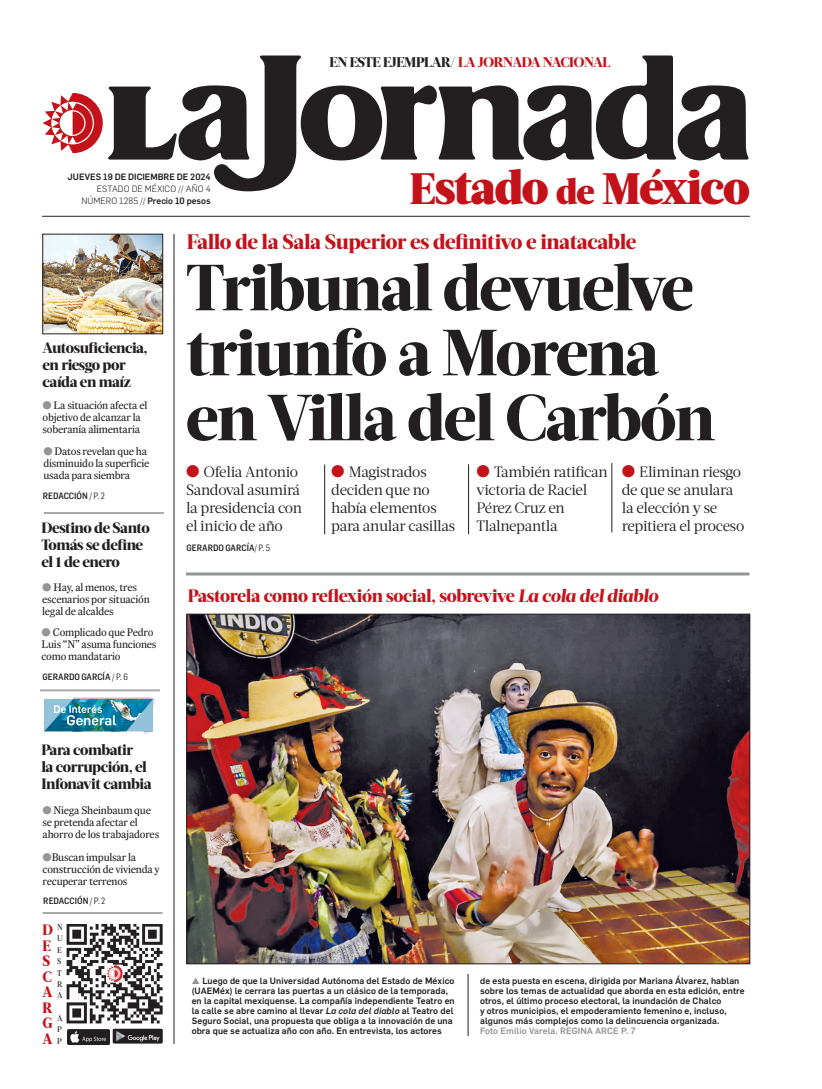
<style>
.page{position:relative;width:822px;height:1089px;background:#fff}
.page>*{position:absolute;margin:0;border:0;box-sizing:border-box;transform-origin:0 0}
.CABEZA_72{font:800 65px "Acta Headline";letter-spacing:-.03em;color:#231f20}
.CABEZA_56{font:900 48px "Acta Deck";letter-spacing:-.03em;color:#c4121a}
.CABEZA_48{font:800 21px "Acta Headline";letter-spacing:-.02em;color:#c4121a}
.CABEZA_48-2{font:800 18px "Acta Headline";letter-spacing:-.02em;color:#c4121a}
.SUMARIO_17{font:15px "Acta Deck";letter-spacing:-.02em;color:#231f20}
.AVISO_18{font:800 15px/17px "Acta Headline";letter-spacing:-.03em;color:#231f20}
.CABEZA_56-2{font:800 15px "Acta Deck";color:#c4121a;scale:.96 1}
.CABEZA_56-3{font:800 14px "Acta Headline";letter-spacing:-.03em;color:#c4121a}
.AVISO_18-2{font:11px/12px "Expresso Tx";letter-spacing:-.02em;color:#231f20}
.PIE_DE_FOTO_SIN_PLECA{font:500 9px/10px "Flama";letter-spacing:.01em;color:#231f20}
.FECHA_AÑO_NUM_PORTADA{font:500 9px/12px "Flama";color:#231f20;text-align:right}
.SUMARIO_9_5{font:500 9px "Flama Semicond";color:#231f20}
.CREDITO_PORTADA{font:500 9px "Flama Semicond";color:#231f20}
.CABEZA_56-4{font:500 8.2px "Acta Deck";color:#231f20;scale:.96 1}
.s1{font-weight:300}
.s2{color:#231f20}
.s3{font-size:44px}
.s4{font-size:36px}
.s5{color:#939598}
.s6{font-weight:400}
.s7{color:#c4121a}
.s8{font-style:italic}
</style>
<div class="page">
<hr style="left:42px;top:216px;width:708px;height:1px;background:#231f20">
<svg style="left:43px;top:55px;width:706px;height:136px"></svg>
<hr style="left:324px;top:464px;width:1px;height:70px;background:#231f20">
<hr style="left:468px;top:464px;width:1px;height:70px;background:#231f20">
<hr style="left:612px;top:463px;width:1px;height:69px;background:#231f20">
<img style="left:112px;top:1028px;width:51px;height:16px">
<hr style="left:127px;top:1031px;width:25px;height:4px;background:#231f20">
<img style="left:67px;top:1029px;width:42px;height:15px">
<hr style="left:80px;top:1032px;width:27px;height:4px;background:#231f20">
<img style="left:67px;top:924px;width:95px;height:100px">
<hr style="left:44px;top:512px;width:120px;height:2px;background:#a8a9ad">
<hr style="left:40px;top:689px;width:120px;height:2px;background:#a8a9ad">
<hr style="left:43px;top:912px;width:120px;height:2px;background:#a8a9ad">
<img style="left:45px;top:236px;width:116px;height:96px">
<div style="left:43px;top:234px;width:120px;height:100px;border:1px solid #231f20"></div>
<img style="left:43px;top:697px;width:112px;height:37px">
<hr style="left:174px;top:234px;width:1px;height:810px;background:#231f20">
<img style="left:189px;top:616px;width:559px;height:346px">
<svg style="left:186px;top:572px;width:564px;height:4px;fill:#c7c8ca"></svg>
<hr style="left:468px;top:974px;width:1px;height:62px;background:#231f20">
<p class="FECHA_AÑO_NUM_PORTADA" style="left:68px;top:170px;width:145px">JUEVES 19 DE DICIEMBRE DE 2024<br><span class="s1">ESTADO DE MÉXICO // AÑO 4<br>NÚMERO 1285 //</span> Precio 10 pesos</p>
<p class="CABEZA_56-3" style="left:330px;top:54px;width:283px"><span class="s2">EN ESTE EJEMPLAR/</span> LA JORNADA NACIONAL</p>
<p class="CABEZA_56" style="left:410px;top:158px;width:342px"><span class="s3">E</span>stado <span class="s4">de</span> <span class="s3">M</span>éxico</p>
<p class="AVISO_18" style="left:43px;top:339px;width:107px">Autosuficiencia, en riesgo por caída en maíz</p>
<p class="AVISO_18-2" style="left:43px;top:399px;width:106px"><span class="s5">●</span> La situación afecta el objetivo de alcanzar la soberanía alimentaria</p>
<p class="AVISO_18-2" style="left:43px;top:445px;width:108px"><span class="s5">●</span> Datos revelan que ha disminuido la superficie usada para siembra</p>
<p class="SUMARIO_9_5" style="left:43px;top:490px;width:64px">REDACCIÓN <span class="s6">/ P. 2</span></p>
<p class="AVISO_18" style="left:41px;top:520px;width:110px">Destino de Santo<br>Tomás se define el 1 de enero</p>
<p class="AVISO_18-2" style="left:42px;top:581px;width:109px"><span class="s5">●</span> Hay, al menos, tres escenarios por situación legal de alcaldes</p>
<p class="AVISO_18-2" style="left:41px;top:627px;width:117px"><span class="s5">●</span> Complicado que Pedro<br>Luis “N” asuma funciones como mandatario</p>
<p class="SUMARIO_9_5" style="left:43px;top:671px;width:87px">GERARDO GARCÍA <span class="s6">/ P. 6</span></p>
<p class="AVISO_18" style="left:41px;top:741px;width:112px">Para combatir<br>la corrupción, el<br>Infonavit cambia</p>
<p class="AVISO_18-2" style="left:43px;top:804px;width:118px"><span class="s5">●</span> Niega Sheinbaum que se pretenda afectar el ahorro de los trabajadores</p>
<p class="AVISO_18-2" style="left:43px;top:851px;width:119px"><span class="s5">●</span>Buscan impulsar la construcción de vivienda y recuperar terrenos</p>
<p class="SUMARIO_9_5" style="left:43px;top:895px;width:64px">REDACCIÓN <span class="s6">/ P. 2</span></p>
<p class="CABEZA_56-4" style="left:57px;top:922px;width:7px">N</p>
<p class="CABEZA_56-4" style="left:57px;top:934px;width:8px">U</p>
<p class="CABEZA_56-4" style="left:57px;top:945px;width:6px">E</p>
<p class="CABEZA_56-4" style="left:57px;top:956px;width:6px">S</p>
<p class="CABEZA_56-4" style="left:57px;top:968px;width:6px">T</p>
<p class="CABEZA_56-4" style="left:57px;top:979px;width:7px">R</p>
<p class="CABEZA_56-4" style="left:57px;top:991px;width:7px">A</p>
<p class="CABEZA_56-4" style="left:57px;top:1013px;width:7px">A</p>
<p class="CABEZA_56-4" style="left:57px;top:1025px;width:6px">P</p>
<p class="CABEZA_56-4" style="left:57px;top:1036px;width:6px">P</p>
<p class="CABEZA_56-2" style="left:42px;top:921px;width:13px">D</p>
<p class="CABEZA_56-2" style="left:42px;top:936px;width:10px">E</p>
<p class="CABEZA_56-2" style="left:42px;top:952px;width:10px">S</p>
<p class="CABEZA_56-2" style="left:42px;top:967px;width:11px">C</p>
<p class="CABEZA_56-2" style="left:42px;top:983px;width:12px">A</p>
<p class="CABEZA_56-2" style="left:42px;top:999px;width:12px">R</p>
<p class="CABEZA_56-2" style="left:42px;top:1014px;width:12px">G</p>
<p class="CABEZA_56-2" style="left:42px;top:1030px;width:12px">A</p>
<p class="CABEZA_48" style="left:187px;top:229px;width:451px">Fallo de la Sala Superior es definitivo e inatacable</p>
<p class="CABEZA_72" style="left:186px;top:249px;width:509px">Tribunal devuelve</p>
<p class="CABEZA_72" style="left:186px;top:314px;width:475px">triunfo a Morena</p>
<p class="CABEZA_72" style="left:186px;top:379px;width:531px">en Villa del Carbón</p>
<p class="SUMARIO_17" style="left:186px;top:463px;width:114px"><span class="s7">●</span> Ofelia Antonio</p>
<p class="SUMARIO_17" style="left:186px;top:481px;width:116px">Sandoval asumirá</p>
<p class="SUMARIO_17" style="left:186px;top:499px;width:118px">la presidencia con</p>
<p class="SUMARIO_17" style="left:186px;top:517px;width:98px">el inicio de año</p>
<p class="CREDITO_PORTADA" style="left:187px;top:542px;width:85px">GERARDO GARCÍA<span class="s6">/ P. 5</span></p>
<p class="SUMARIO_17" style="left:331px;top:463px;width:97px"><span class="s7">●</span> Magistrados</p>
<p class="SUMARIO_17" style="left:331px;top:481px;width:100px">deciden que no</p>
<p class="SUMARIO_17" style="left:331px;top:499px;width:107px">había elementos</p>
<p class="SUMARIO_17" style="left:331px;top:517px;width:125px">para anular casillas</p>
<p class="SUMARIO_17" style="left:477px;top:463px;width:133px"><span class="s7">●</span> También ratifican</p>
<p class="SUMARIO_17" style="left:477px;top:481px;width:112px">victoria de Raciel</p>
<p class="SUMARIO_17" style="left:477px;top:499px;width:90px">Pérez Cruz en</p>
<p class="SUMARIO_17" style="left:477px;top:517px;width:83px">Tlalnepantla</p>
<p class="SUMARIO_17" style="left:622px;top:463px;width:121px"><span class="s7">●</span> Eliminan riesgo</p>
<p class="SUMARIO_17" style="left:622px;top:481px;width:113px">de que se anulara</p>
<p class="SUMARIO_17" style="left:622px;top:499px;width:97px">la elección y se</p>
<p class="SUMARIO_17" style="left:622px;top:517px;width:124px">repitiera el proceso</p>
<p class="CABEZA_48-2" style="left:188px;top:585px;width:472px">Pastorela como reflexión social, sobrevive <span class="s8">La cola del diablo</span></p>
<p class="PIE_DE_FOTO_SIN_PLECA" style="left:192px;top:975px;width:265px"><span class="s5">▲</span> Luego de que la Universidad Autónoma del Estado de México (UAEMéx) le cerrara las puertas a un clásico de la temporada, en la capital mexiquense. La compañía independiente Teatro en la calle se abre camino al llevar <span class="s8">La cola del diablo</span> al Teatro del Seguro Social, una propuesta que obliga a la innovación de una obra que se actualiza año con año. En entrevista, los actores</p>
<p class="PIE_DE_FOTO_SIN_PLECA" style="left:480px;top:975px;width:266px">de esta puesta en escena, dirigida por Mariana Álvarez, hablan sobre los temas de actualidad que aborda en esta edición, entre otros, el último proceso electoral, la inundación de Chalco<br>y otros municipios, el empoderamiento femenino e, incluso, algunos más complejos como la delincuencia organizada.<br><span class="s5">Foto Emilio Varela. REGINA ARCE P. 7</span></p>
</div>
